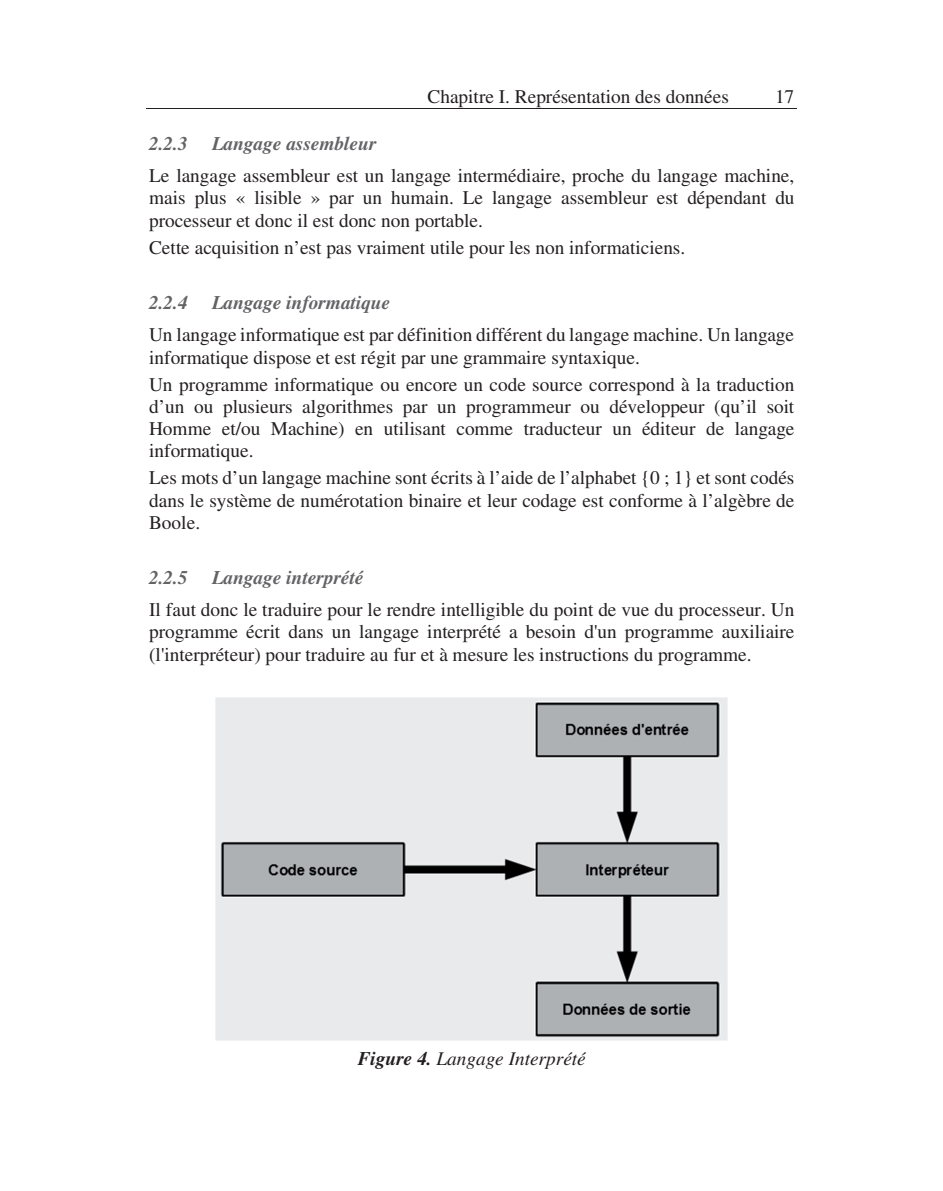
<style>
.page{position:relative;width:943px;height:1191px;background:#fff}
.page>*{position:absolute;margin:0;border:0;box-sizing:border-box;transform-origin:0 0}
.t1{font:19.25px/22.2px "Times";color:#231f20;text-align:justify}
.t2{font:italic 700 19.25px "Times";color:#636366}
.t3{font:italic 19.25px "Times";color:#231f20}
.s1{font-weight:700}
</style>
<div class="page">
<hr style="left:147px;top:108px;width:650px;height:1px;background:#231f20">
<img style="left:215px;top:697px;width:512px;height:343px">
<p class="t1" style="left:427px;top:85px;width:303px">Chapitre I. Représentation des données</p>
<p class="t1" style="left:775px;top:85px;width:21px">17</p>
<p class="t2" style="left:149px;top:136px;width:40px">2.2.3</p>
<p class="t2" style="left:212px;top:136px;width:166px">Langage assembleur</p>
<p class="t1" style="left:149px;top:164px;width:647px">Le langage assembleur est un langage intermédiaire, proche du langage machine, mais plus « lisible » par un humain. Le langage assembleur est dépendant du processeur et donc il est donc non portable.</p>
<p class="t1" style="left:149px;top:236px;width:537px">Cette acquisition n’est pas vraiment utile pour les non informaticiens.</p>
<p class="t2" style="left:149px;top:295px;width:40px">2.2.4</p>
<p class="t2" style="left:212px;top:295px;width:180px">Langage informatique</p>
<p class="t1" style="left:149px;top:323px;width:646px">Un langage informatique est par définition différent du langage machine. Un langage informatique dispose et est régit par une grammaire syntaxique.</p>
<p class="t1" style="left:149px;top:373px;width:647px">Un programme informatique ou encore un code source correspond à la traduction d’un ou plusieurs algorithmes par un programmeur ou développeur (qu’il soit Homme et/ou Machine) en utilisant comme traducteur un éditeur de langage informatique.</p>
<p class="t1" style="left:149px;top:467px;width:647px">Les mots d’un langage machine sont écrits à l’aide de l’alphabet {0 ; 1} et sont codés dans le système de numérotation binaire et leur codage est conforme à l’algèbre de Boole.</p>
<p class="t2" style="left:149px;top:570px;width:40px">2.2.5</p>
<p class="t2" style="left:212px;top:570px;width:153px">Langage interprété</p>
<p class="t1" style="left:149px;top:598px;width:647px">Il faut donc le traduire pour le rendre intelligible du point de vue du processeur. Un programme écrit dans un langage interprété a besoin d'un programme auxiliaire (l'interpréteur) pour traduire au fur et à mesure les instructions du programme.</p>
<p class="t3" style="left:358px;top:1051px;width:229px"><span class="s1">Figure 4.</span> Langage Interprété</p>
</div>
